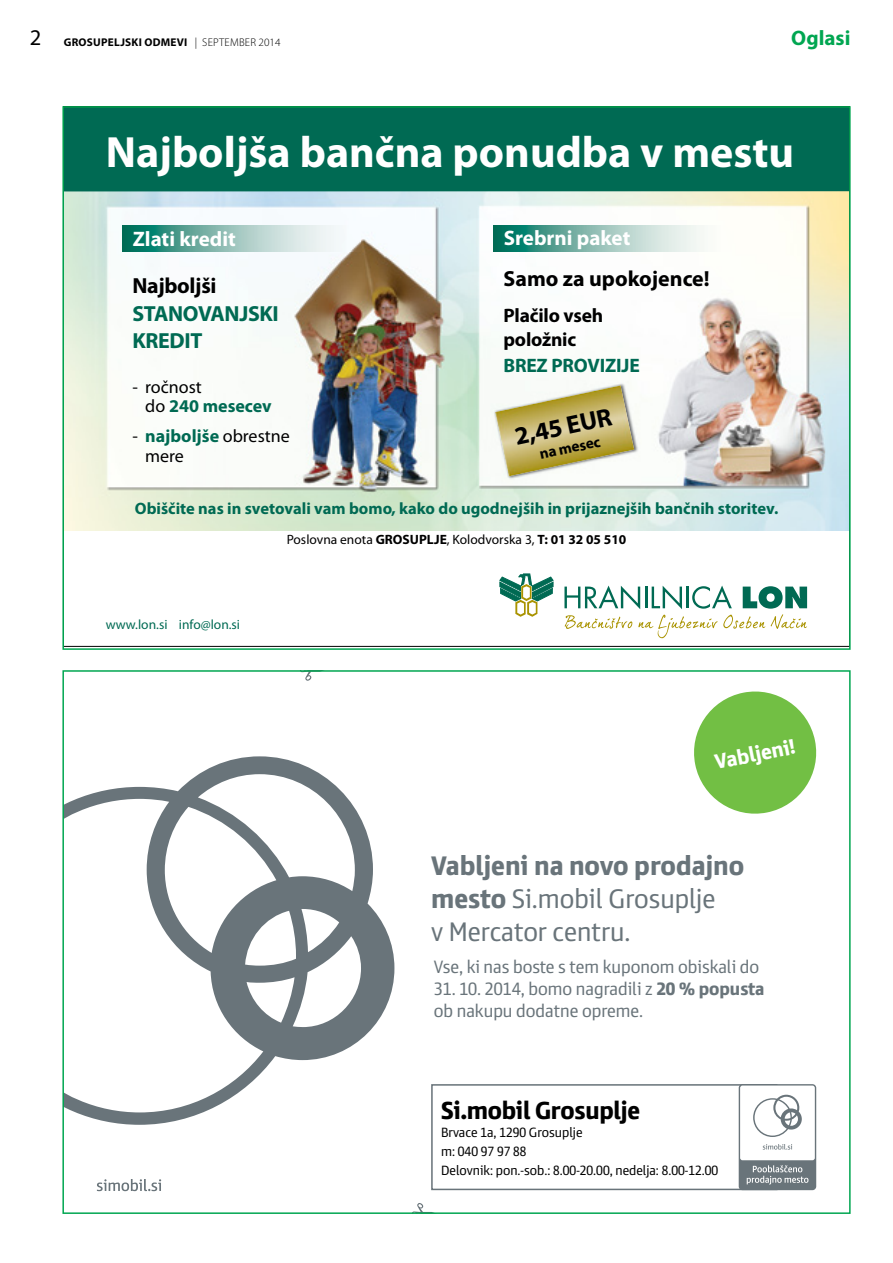
<style>
.page{position:relative;width:893px;height:1263px;background:#fff}
.page>*{position:absolute;margin:0;border:0;box-sizing:border-box;transform-origin:0 0}
.t1{font:700 43.95px "Myriad Pro";color:#fff}
.t2{font:27.45px/32.8px "Simble";color:#69747a}
.t3{font:700 25.5px "Myriad Pro";color:#000}
.t4{font:700 25.2px "Simble";letter-spacing:-.01em;color:#000}
.t5{font:700 21.9px "Myriad Pro";color:#000}
.t6{font:700 21.9px/27px "Myriad Pro";letter-spacing:-.015em;color:#006a53}
.t7{font:700 21.3px "Simble";color:#fff}
.t8{font:700 21px "Myriad Pro";color:#fff}
.t9{font:700 21px "Myriad Pro";color:#00a651}
.t10{font:700 19.5px/24px "Myriad Pro";letter-spacing:-.01em;color:#000}
.t11{font:700 19.5px "Myriad Pro";letter-spacing:-.01em;color:#006a53}
.t12{font:18.3px/21.9px "Simble";color:#69747a}
.t13{font:18px/19.5px "Myriad Pro";color:#000}
.t14{font:700 16.5px "Myriad Pro";color:#006a53}
.t15{font:700 15.3px "Myriad Pro";color:#000}
.t16{font:13.65px/18.6px "Simble";color:#000}
.t17{font:13.5px "Myriad Pro";color:#000}
.t18{font:13.5px "Myriad Pro";color:#006a53}
.t19{font:700 11.25px "Myriad Pro";letter-spacing:.02em;color:#000}
.s1{font-weight:400;font-size:22.5px}
.s2{font-weight:300}
.s3{font-weight:700;color:#006a53}
.s4{font-weight:700}
</style>
<div class="page">
<img style="left:65px;top:191px;width:783px;height:339px">
<svg style="left:500px;top:574px;width:53px;height:43px"></svg>
<svg style="left:564px;top:585px;width:243px;height:53px"></svg>
<img style="left:490px;top:381px;width:152px;height:103px">
<img style="left:495px;top:385px;width:139px;height:91px">
<img style="left:123px;top:226px;width:238px;height:26px">
<img style="left:494px;top:226px;width:238px;height:26px">
<div style="left:63px;top:107px;width:787px;height:84px;background:#006a53"></div>
<svg style="left:65px;top:756px;width:329px;height:369px"></svg>
<svg style="left:694px;top:691px;width:123px;height:123px"></svg>
<svg style="left:97px;top:1179px;width:64px;height:12px"></svg>
<svg style="left:305px;top:673px;width:7px;height:8px"></svg>
<svg style="left:417px;top:1203px;width:7px;height:8px"></svg>
<div style="left:431px;top:1084px;width:346px;height:106px;border:2px solid #69747a"></div>
<div style="left:739px;top:1084px;width:77px;height:106px;background:#69747a;border-radius:4px"></div>
<div style="left:740px;top:1085px;width:75px;height:75px;background:#fff;border-radius:2px"></div>
<svg style="left:747px;top:1165px;width:61px;height:19px"></svg>
<svg style="left:753px;top:1095px;width:49px;height:42px"></svg>
<svg style="left:763px;top:1144px;width:29px;height:5px"></svg>
<p class="t19" style="left:30px;top:34px;width:252px"><span class="s1">2</span> GROSUPELJSKI ODMEVI <span class="s2">| SEPTEMBER 2014</span></p>
<p class="t9" style="left:791px;top:24px;width:61px">Oglasi</p>
<h1 class="t1" style="left:106px;top:124px;width:690px">Najboljša bančna ponudba v mestu</h1>
<p class="t8" style="left:133px;top:225px;width:104px">Zlati kredit</p>
<p class="t8" style="left:504px;top:224px;width:128px">Srebrni paket</p>
<p class="t5" style="left:132px;top:271px;width:86px">Najboljši</p>
<p class="t6" style="left:132px;top:300px;width:148px">STANOVANJSKI<br>KREDIT</p>
<p class="t13" style="left:145px;top:377px;width:128px;text-indent:-13px">- ročnost<br>do <span class="s3">240 mesecev</span></p>
<p class="t13" style="left:145px;top:426px;width:146px;text-indent:-13px">- <span class="s3">najboljše</span> obrestne mere</p>
<p class="t5" style="left:503px;top:265px;width:208px">Samo za upokojence!</p>
<p class="t10" style="left:503px;top:303px;width:101px">Plačilo vseh položnic</p>
<p class="t11" style="left:503px;top:352px;width:138px">BREZ PROVIZIJE</p>
<h3 class="t3" style="left:512px;top:420px;width:100px;rotate:-12deg">2,45 EUR</h3>
<p class="t15" style="left:538px;top:444px;width:63px;rotate:-12deg">na mesec</p>
<p class="t14" style="left:135px;top:497px;width:645px">Obiščite nas in svetovali vam bomo, kako do ugodnejših in prijaznejših bančnih storitev.</p>
<p class="t18" style="left:106px;top:616px;width:136px">www.lon.si info@lon.si</p>
<p class="t17" style="left:287px;top:531px;width:341px">Poslovna enota <span class="s4">GROSUPLJE</span>, Kolodvorska 3, <span class="s4">T: 01 32 05 510</span></p>
<p class="t7" style="left:712px;top:746px;width:83px;rotate:-11deg">Vabljeni!</p>
<h2 class="t2" style="left:431px;top:847px;width:315px"><span class="s4">Vabljeni na novo prodajno mesto</span> Si.mobil Grosuplje<br>v Mercator centru.</h2>
<p class="t12" style="left:434px;top:954px;width:327px">Vse, ki nas boste s tem kuponom obiskali do</p>
<p class="t12" style="left:434px;top:976px;width:332px">31. 10. 2014, bomo nagradili z <span class="s4">20 % popusta </span>ob nakupu dodatne opreme.</p>
<h3 class="t4" style="left:441px;top:1090px;width:200px">Si.mobil Grosuplje</h3>
<p class="t16" style="left:441px;top:1122px;width:279px">Brvace 1a, 1290 Grosuplje<br>m: 040 97 97 88<br>Delovnik: pon.-sob.: 8.00-20.00, nedelja: 8.00-12.00</p>
</div>
